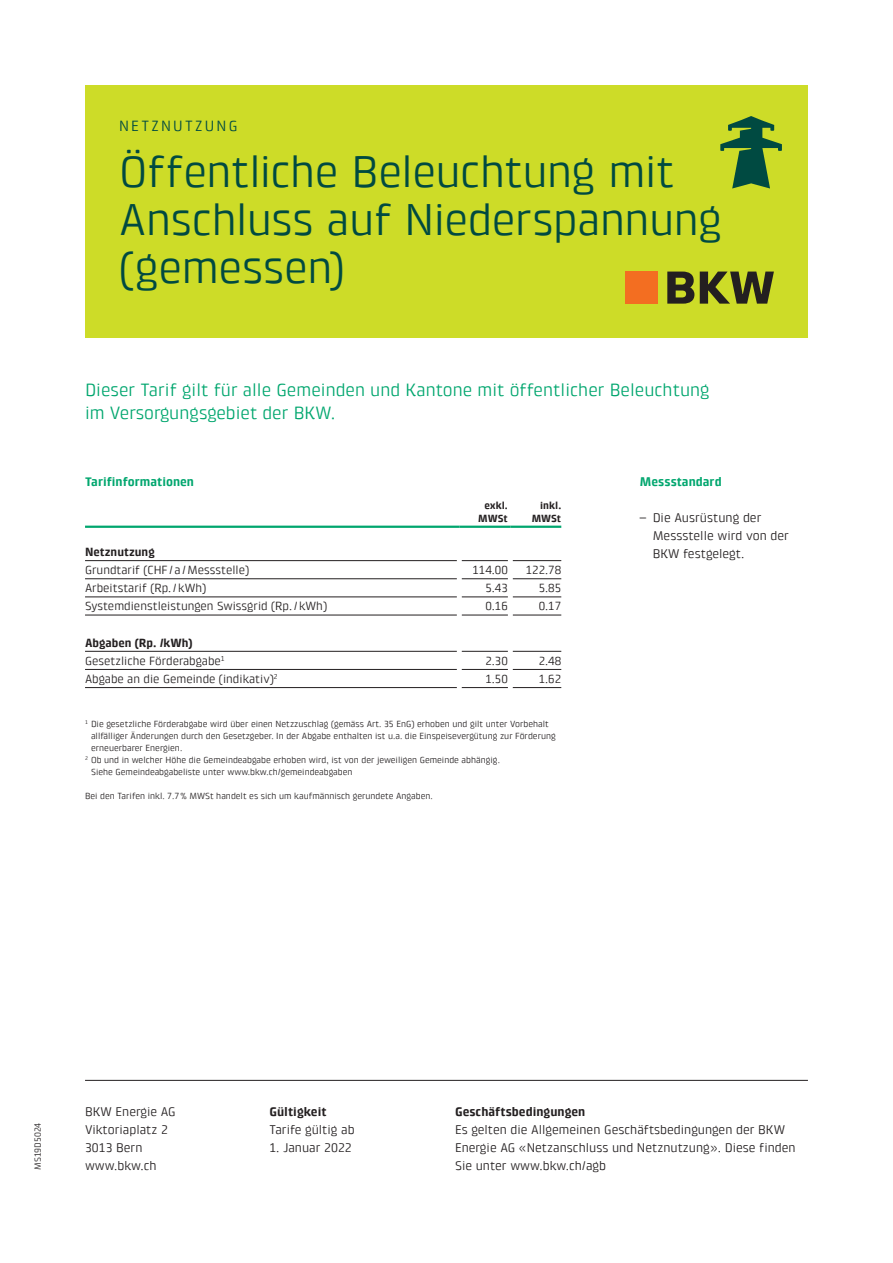
<style>
.page{position:relative;width:893px;height:1263px;background:#fff}
.page>*{position:absolute;margin:0;border:0;box-sizing:border-box;transform-origin:0 0}
.BKW_Headline_35_37pt{font:45px/48px "Klint Pro";letter-spacing:-.015em;color:#004a41}
.BKW_Intro_12_15pt_Re{font:18px/22.5px "Klint Pro";color:#00a66e}
.BKW_Cover_Rubrik_10{font:15px "Klint Pro";letter-spacing:.15em;color:#004a41}
.BKW_Copy_8_5_12pt_Re{font:12.75px/18px "Klint Pro";color:#231f20}
.BKW_Subheadline_2_8{font:12.75px/18px "Klint Pro";color:#231f20}
.BKW_Address_8_5_12pt{font:12.75px "Klint Pro";color:#242021}
.BKW_Subheadline_2_8-2{font:700 12.75px "Klint Pro";color:#00a66e}
.BKW_Copy_8_5_12pt_Re-2{font:12.75px "Klint Pro";color:#242021}
.BKW_Address_8_5_12pt-2{font:700 12.75px "Klint Pro";color:#231f20}
.BKW_Address_8_5_12pt-3{font:700 12.75px "Klint Pro";color:#242021}
.BKW_Table_8_10_5pt_R{font:12px "Klint Pro";color:#231f20}
.BKW_Table_8_10_5pt_T{font:12px "Klint Pro";color:#231f20}
.BKW_Table_8_10_5pt_R-2{font:12px "Klint Pro";color:#242021}
.BKW_Table_8_10_5pt_B{font:700 12px "Klint Pro";color:#231f20}
.BKW_Table_8_10_5pt_T-2{font:12px "Klint Pro";color:#242021}
.BKW_Table_Head_7_9pt{font:700 10.5px/13.5px "Klint Pro";color:#231f20;text-align:center}
.BKW_Printnumber_6_8p{font:9px/12px "Klint Pro";color:#242021}
.BKW_Printnumber_6_8p-2{font:9px "Klint Pro";color:#231f20}
</style>
<div class="page">
<div style="left:85px;top:85px;width:723px;height:253px;background:#cddc28"></div>
<img style="left:720px;top:116px;width:62px;height:73px">
<svg style="left:667px;top:272px;width:27px;height:32px"></svg>
<svg style="left:700px;top:272px;width:74px;height:32px"></svg>
<div style="left:625px;top:272px;width:32px;height:32px;background:#f36e21"></div>
<hr style="left:85px;top:560px;width:372px;height:1px;background:#231f20">
<hr style="left:462px;top:560px;width:46px;height:1px;background:#231f20">
<hr style="left:513px;top:560px;width:48px;height:1px;background:#231f20">
<hr style="left:85px;top:578px;width:372px;height:1px;background:#231f20">
<hr style="left:462px;top:578px;width:46px;height:1px;background:#231f20">
<hr style="left:513px;top:578px;width:48px;height:1px;background:#231f20">
<hr style="left:85px;top:597px;width:372px;height:1px;background:#231f20">
<hr style="left:462px;top:597px;width:46px;height:1px;background:#231f20">
<hr style="left:513px;top:597px;width:48px;height:1px;background:#231f20">
<hr style="left:85px;top:615px;width:372px;height:1px;background:#231f20">
<hr style="left:462px;top:615px;width:46px;height:1px;background:#231f20">
<hr style="left:513px;top:615px;width:48px;height:1px;background:#231f20">
<hr style="left:85px;top:651px;width:372px;height:1px;background:#231f20">
<hr style="left:462px;top:651px;width:46px;height:1px;background:#231f20">
<hr style="left:513px;top:651px;width:48px;height:1px;background:#231f20">
<hr style="left:85px;top:669px;width:372px;height:1px;background:#231f20">
<hr style="left:462px;top:669px;width:46px;height:1px;background:#231f20">
<hr style="left:513px;top:669px;width:48px;height:1px;background:#231f20">
<hr style="left:85px;top:687px;width:372px;height:1px;background:#231f20">
<hr style="left:462px;top:687px;width:46px;height:1px;background:#231f20">
<hr style="left:513px;top:687px;width:48px;height:1px;background:#231f20">
<hr style="left:85px;top:526px;width:374px;height:2px;background:#00a66e">
<hr style="left:459px;top:526px;width:51px;height:2px;background:#00a66e">
<hr style="left:510px;top:526px;width:51px;height:2px;background:#00a66e">
<hr style="left:85px;top:1080px;width:723px;height:1px;background:#231f20">
<p class="BKW_Cover_Rubrik_10" style="left:119px;top:117px;width:120px">NETZNUTZUNG</p>
<p class="BKW_Headline_35_37pt" style="left:119px;top:148px;width:605px">Öffentliche Beleuchtung mit<br>Anschluss auf Niederspannung (gemessen)</p>
<p class="BKW_Intro_12_15pt_Re" style="left:85px;top:379px;width:626px">Dieser Tarif gilt für alle Gemeinden und Kantone mit öffentlicher Beleuchtung im Versorgungsgebiet der BKW.</p>
<p class="BKW_Subheadline_2_8-2" style="left:85px;top:474px;width:111px">Tarifinformationen</p>
<p class="BKW_Table_Head_7_9pt" style="left:478px;top:498px;width:31px">exkl.<br>MWSt</p>
<p class="BKW_Table_Head_7_9pt" style="left:532px;top:498px;width:31px;text-align:right">inkl.<br>MWSt</p>
<p class="BKW_Table_8_10_5pt_B" style="left:85px;top:545px;width:71px">Netznutzung</p>
<p class="BKW_Table_8_10_5pt_R" style="left:85px;top:563px;width:166px">Grundtarif (CHF/a/Messstelle)</p>
<p class="BKW_Table_8_10_5pt_T" style="left:472px;top:563px;width:37px">114.00</p>
<p class="BKW_Table_8_10_5pt_T" style="left:526px;top:563px;width:37px">122.78</p>
<p class="BKW_Table_8_10_5pt_R" style="left:85px;top:581px;width:123px">Arbeitstarif (Rp./kWh)</p>
<p class="BKW_Table_8_10_5pt_R" style="left:85px;top:599px;width:244px">Systemdienstleistungen Swissgrid (Rp./kWh)</p>
<p class="BKW_Table_8_10_5pt_T" style="left:485px;top:599px;width:24px">0.16</p>
<p class="BKW_Table_8_10_5pt_T" style="left:539px;top:599px;width:24px">0.17</p>
<p class="BKW_Table_8_10_5pt_B" style="left:85px;top:636px;width:109px">Abgaben (Rp. /kWh)</p>
<p class="BKW_Table_8_10_5pt_R" style="left:85px;top:654px;width:141px">Gesetzliche Förderabgabe<sup>1</sup></p>
<p class="BKW_Table_8_10_5pt_T" style="left:485px;top:654px;width:24px">2.30</p>
<p class="BKW_Table_8_10_5pt_T" style="left:539px;top:654px;width:24px">2.48</p>
<p class="BKW_Table_8_10_5pt_R" style="left:485px;top:672px;width:24px">1.50</p>
<p class="BKW_Table_8_10_5pt_T" style="left:539px;top:672px;width:24px">1.62</p>
<p class="BKW_Table_8_10_5pt_T-2" style="left:485px;top:581px;width:24px">5.43</p>
<p class="BKW_Table_8_10_5pt_T-2" style="left:539px;top:581px;width:24px">5.85</p>
<p class="BKW_Table_8_10_5pt_R-2" style="left:85px;top:672px;width:194px">Abgabe an die Gemeinde (indikativ)<sup>2</sup></p>
<p class="BKW_Printnumber_6_8p" style="left:91px;top:718px;width:466px;text-indent:-6px"><sup>1</sup> Die gesetzliche Förderabgabe wird über einen Netzzuschlag (gemäss Art. 35 EnG) erhoben und gilt unter Vorbehalt allfälliger Änderungen durch den Gesetzgeber. In der Abgabe enthalten ist u.a. die Einspeisevergütung zur Förderung erneuerbarer Energien.</p>
<p class="BKW_Printnumber_6_8p" style="left:91px;top:754px;width:410px;text-indent:-6px"><sup>2</sup> Ob und in welcher Höhe die Gemeindeabgabe erhoben wird, ist von der jeweiligen Gemeinde abhängig.<br>Siehe Gemeindeabgabeliste unter www.bkw.ch/gemeindeabgaben</p>
<p class="BKW_Printnumber_6_8p" style="left:85px;top:790px;width:349px">Bei den Tarifen inkl. 7.7% MWSt handelt es sich um kaufmännisch gerundete Angaben.</p>
<p class="BKW_Subheadline_2_8-2" style="left:640px;top:474px;width:83px">Messstandard</p>
<p class="BKW_Subheadline_2_8" style="left:653px;top:509px;width:138px;text-indent:-13px">– Die Ausrüstung der<br>Messstelle wird von der<br>BKW festgelegt.</p>
<p class="BKW_Printnumber_6_8p-2" style="left:33px;top:1170px;width:49px;rotate:-90deg">MS19D5024</p>
<p class="BKW_Address_8_5_12pt" style="left:85px;top:1104px;width:92px">BKW Energie AG</p>
<p class="BKW_Address_8_5_12pt" style="left:85px;top:1122px;width:84px">Viktoriaplatz 2</p>
<p class="BKW_Address_8_5_12pt" style="left:85px;top:1140px;width:59px">3013 Bern</p>
<p class="BKW_Address_8_5_12pt" style="left:85px;top:1158px;width:73px">www.bkw.ch</p>
<p class="BKW_Address_8_5_12pt-3" style="left:269px;top:1104px;width:59px">Gültigkeit</p>
<p class="BKW_Copy_8_5_12pt_Re-2" style="left:269px;top:1122px;width:87px">Tarife gültig ab</p>
<p class="BKW_Copy_8_5_12pt_Re-2" style="left:269px;top:1140px;width:84px">1. Januar 2022</p>
<p class="BKW_Address_8_5_12pt-2" style="left:455px;top:1104px;width:132px">Geschäftsbedingungen</p>
<p class="BKW_Copy_8_5_12pt_Re" style="left:455px;top:1121px;width:342px">Es gelten die Allgemeinen Geschäftsbedingungen der BKW<br>Energie AG «Netzanschluss und Netznutzung». Diese finden<br>Sie unter www.bkw.ch/agb</p>
</div>
